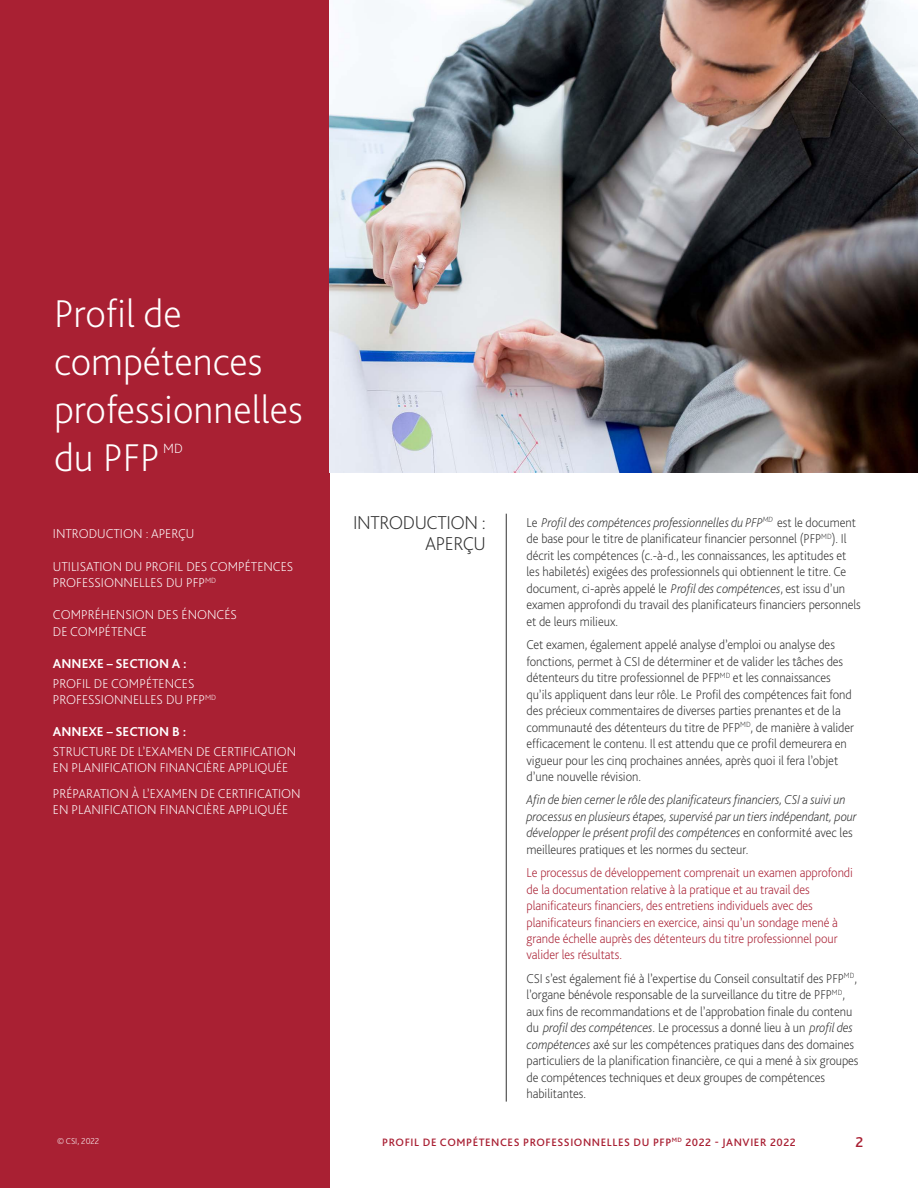
<style>
.page{position:relative;width:918px;height:1188px;background:#fff}
.page>*{position:absolute;margin:0;border:0;box-sizing:border-box;transform-origin:0 0}
.t1{font:200 40.5px/48px "Bliss Pro";color:#fff}
.t2{font:200 19.5px/21px "Bliss Pro";letter-spacing:-.02em;color:#313131;text-align:right}
.t3{font:500 15px "Bliss Pro";color:#a92033}
.t4{font:200 13.95px "Bliss Pro";color:#fff}
.t5{font:200 13.5px/16.5px "Bliss Pro";letter-spacing:-.005em;color:#313131;scale:.95 1}
.t6{font:200 13.5px/16.5px "Bliss Pro";letter-spacing:-.005em;color:#a92033;scale:.95 1}
.t7{font:200 13.5px/16.5px "Bliss Pro";color:#fff}
.t8{font:italic 200 13.5px/16.5px "Bliss Pro";letter-spacing:-.005em;color:#313131;scale:.95 1}
.t9{font:700 13.5px "Bliss Pro";color:#fff}
.t10{font:500 11.25px "Bliss Pro";letter-spacing:.05em;color:#a92033}
.t11{font:200 9px "Bliss Pro";color:#fff}
.s1{font-style:italic}
.s2{font-style:normal}
</style>
<div class="page">
<div style="left:0;top:0;width:329px;height:1188px;background:#a92033"></div>
<hr style="left:506px;top:514px;width:1px;height:588px;background:#313131">
<img style="left:329px;top:0;width:589px;height:472px">
<h1 class="t1" style="left:54px;top:288px;width:250px">Profil de compétences professionnelles du PFP</h1>
<p class="t4" style="left:163px;top:440px;width:21px">MD</p>
<p class="t7" style="left:53px;top:525px;width:143px">INTRODUCTION : APERÇU</p>
<p class="t7" style="left:53px;top:558px;width:242px">UTILISATION DU PROFIL DES COMPÉTENCES<br>PROFESSIONNELLES DU PFP<sup>MD</sup></p>
<p class="t7" style="left:53px;top:606px;width:185px">COMPRÉHENSION DES ÉNONCÉS<br>DE COMPÉTENCE</p>
<p class="t9" style="left:53px;top:655px;width:135px">ANNEXE – SECTION A :</p>
<p class="t7" style="left:53px;top:675px;width:165px">PROFIL DE COMPÉTENCES<br>PROFESSIONNELLES DU PFP<sup>MD</sup></p>
<p class="t9" style="left:53px;top:724px;width:135px">ANNEXE – SECTION B :</p>
<p class="t7" style="left:53px;top:743px;width:245px">STRUCTURE DE L’EXAMEN DE CERTIFICATION<br>EN PLANIFICATION FINANCIÈRE APPLIQUÉE</p>
<p class="t7" style="left:53px;top:785px;width:249px">PRÉPARATION À L’EXAMEN DE CERTIFICATION<br>EN PLANIFICATION FINANCIÈRE APPLIQUÉE</p>
<h2 class="t2" style="left:353px;top:511px;width:134px">INTRODUCTION :<br>APERÇU</h2>
<p class="t5" style="left:526px;top:514px;width:354px">Le <span class="s1">Profil des compétences professionnelles du PFP</span><sup>MD</sup> est le document de base pour le titre de planificateur financier personnel (PFP<sup>MD</sup>). Il décrit les compétences (c.-à-d., les connaissances, les aptitudes et les habiletés) exigées des professionnels qui obtiennent le titre. Ce document, ci-après appelé le <span class="s1">Profil des compétences</span>, est issu d’un examen approfondi du travail des planificateurs financiers personnels et de leurs milieux.</p>
<p class="t5" style="left:527px;top:636px;width:346px">Cet examen, également appelé analyse d’emploi ou analyse des fonctions, permet à CSI de déterminer et de valider les tâches des détenteurs du titre professionnel de PFP<sup>MD</sup> et les connaissances qu’ils appliquent dans leur rôle. Le Profil des compétences fait fond des précieux commentaires de diverses parties prenantes et de la communauté des détenteurs du titre de PFP<sup>MD</sup>, de manière à valider efficacement le contenu. Il est attendu que ce profil demeurera en vigueur pour les cinq prochaines années, après quoi il fera l’objet d’une nouvelle révision.</p>
<p class="t8" style="left:526px;top:791px;width:349px">Afin de bien cerner le rôle des planificateurs financiers, CSI a suivi un processus en plusieurs étapes, supervisé par un tiers indépendant, pour développer le présent profil des compétences <span class="s2">en conformité avec les meilleures pratiques et les normes du secteur.</span></p>
<p class="t6" style="left:526px;top:864px;width:345px">Le processus de développement comprenait un examen approfondi de la documentation relative à la pratique et au travail des planificateurs financiers, des entretiens individuels avec des planificateurs financiers en exercice, ainsi qu’un sondage mené à grande échelle auprès des détenteurs du titre professionnel pour valider les résultats.</p>
<p class="t5" style="left:526px;top:970px;width:351px">CSI s’est également fié à l’expertise du Conseil consultatif des PFP<sup>MD</sup>, l’organe bénévole responsable de la surveillance du titre de PFP<sup>MD</sup>, aux fins de recommandations et de l’approbation finale du contenu du <span class="s1">profil des compétences</span>. Le processus a donné lieu à un <span class="s1">profil des compétences</span> axé sur les compétences pratiques dans des domaines particuliers de la planification financière, ce qui a mené à six groupes de compétences techniques et deux groupes de compétences habilitantes.</p>
<p class="t11" style="left:57px;top:1136px;width:44px">© CSI, 2022</p>
<p class="t10" style="left:382px;top:1135px;width:415px">PROFIL DE COMPÉTENCES PROFESSIONNELLES DU PFP<sup>MD</sup> 2022 - JANVIER 2022</p>
<p class="t3" style="left:856px;top:1133px;width:9px">2</p>
</div>
